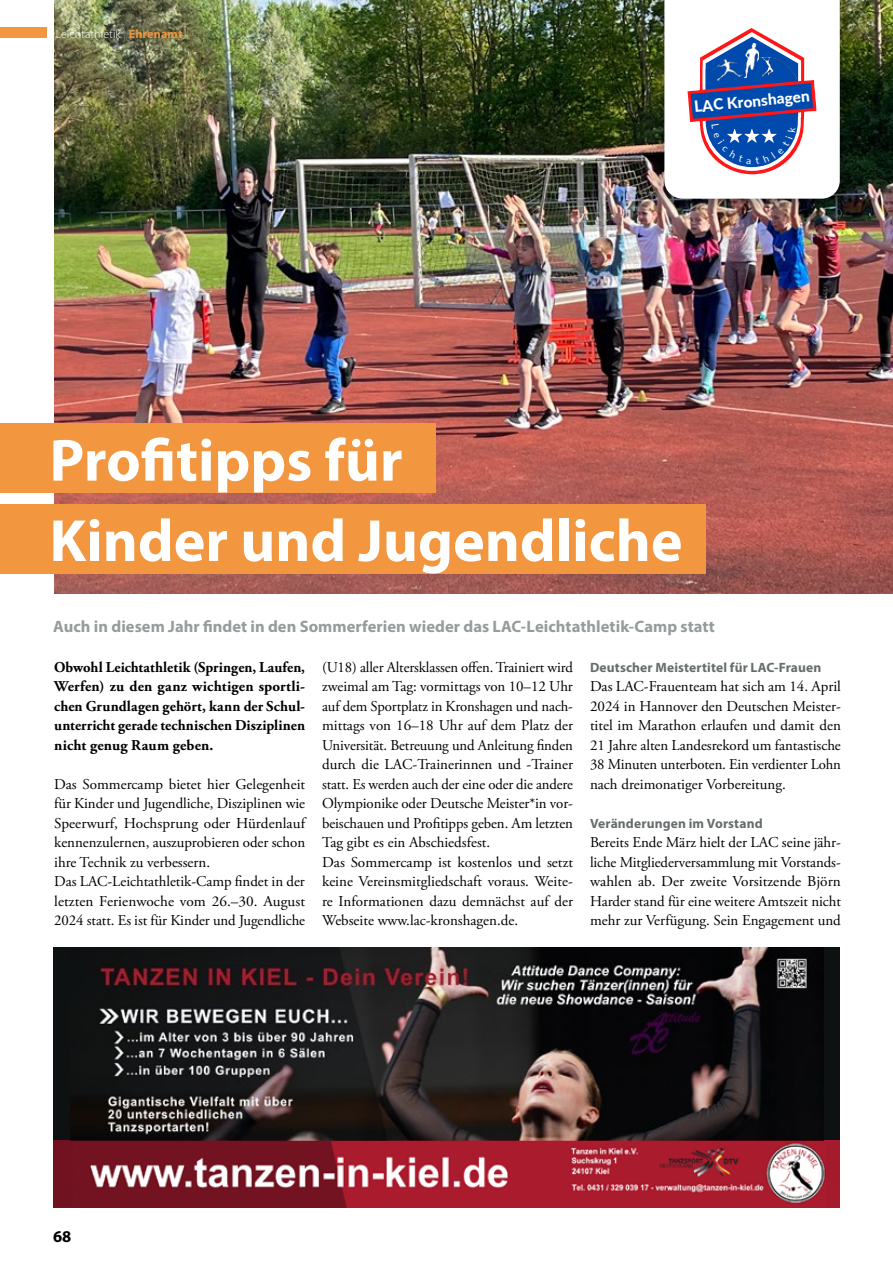
<style>
.page{position:relative;width:893px;height:1263px;background:#fff}
.page>*{position:absolute;margin:0;border:0;box-sizing:border-box;transform-origin:0 0}
.t1{font:700 60px/80.4px "Myriad Pro";color:#fff}
.t2{font:700 16.5px "Myriad Pro";color:#969c9d}
.t3{font:700 16.5px "Myriad Pro";color:#000}
.t4{font:800 15.45px "Lato";color:#fff}
.t5{font:15px/19.5px "Adobe Garamond Pro";color:#000}
.t6{font:700 15px/19.5px "Adobe Garamond Pro";letter-spacing:.01em;color:#000;text-align:justify}
.t7{font:700 13.5px "Myriad Pro";letter-spacing:.01em;color:#676d6e}
.t8{font:300 12px "Myriad Pro";letter-spacing:.005em;color:#fff}
.s1{font-weight:400;color:#707172}
.s2{font-weight:700;color:#f2963f}
</style>
<div class="page">
<div style="left:0;top:28px;width:47px;height:10px;background:#f2963f"></div>
<img style="left:54px;top:0;width:839px;height:594px">
<div style="left:646px;top:0;width:212px;height:217px;background:#000;opacity:.5"></div>
<img style="left:53px;top:1140px;width:787px;height:67px">
<div style="left:53px;top:948px;width:787px;height:192px;background:#0d1112"></div>
<img style="left:71px;top:948px;width:753px;height:192px">
<div style="left:0;top:423px;width:436px;height:70px;background:#f2963f"></div>
<div style="left:0;top:504px;width:706px;height:69px;background:#f2963f"></div>
<svg style="left:664px;top:0;width:176px;height:199px"></svg>
<p class="t8" style="left:56px;top:26px;width:128px">Leichtathletik <span class="s1">|</span> <span class="s2">Ehrenamt</span></p>
<p class="t4" style="left:693px;top:95px;width:117px;rotate:-5deg">LAC Kronshagen</p>
<h1 class="t1" style="left:49px;top:418px;width:635px">Profitipps für<br>Kinder und Jugendliche</h1>
<p class="t2" style="left:53px;top:615px;width:663px">Auch in diesem Jahr findet in den Sommerferien wieder das LAC-Leichtathletik-Camp statt</p>
<p class="t6" style="left:54px;top:657px;width:252px">Obwohl Leichtathletik (Springen, Laufen, Werfen) zu den ganz wichtigen sportli&shy;chen Grundlagen gehört, kann der Schul&shy;unterricht gerade technischen Disziplinen nicht genug Raum geben.</p>
<p class="t5" style="left:54px;top:775px;width:252px">Das Sommercamp bietet hier Gelegenheit für Kinder und Jugendliche, Disziplinen wie Speerwurf, Hochsprung oder Hürdenlauf kennenzulernen, auszuprobieren oder schon ihre Technik zu verbessern.<br>Das LAC-Leichtathletik-Camp findet in der letzten Ferienwoche vom 26.–30. August 2024 statt. Es ist für Kinder und Jugendliche</p>
<p class="t5" style="left:322px;top:658px;width:252px">(U18) aller Altersklassen offen. Trainiert wird zweimal am Tag: vormittags von 10–12 Uhr auf dem Sportplatz in Kronshagen und nach&shy;mittags von 16–18 Uhr auf dem Platz der Universität. Betreuung und Anleitung finden durch die LAC-Trainerinnen und -Trainer statt. Es werden auch der eine oder die andere Olympionike oder Deutsche Meister*in vor&shy;beischauen und Profitipps geben. Am letzten Tag gibt es ein Abschiedsfest.<br>Das Sommercamp ist kostenlos und setzt keine Vereinsmitgliedschaft voraus. Weite&shy;re Informationen dazu demnächst auf der Webseite www.lac-kronshagen.de.</p>
<p class="t7" style="left:590px;top:658px;width:233px">Deutscher Meistertitel für LAC-Frauen</p>
<p class="t5" style="left:590px;top:677px;width:252px;text-align:justify">Das LAC-Frauenteam hat sich am 14. April 2024 in Hannover den Deutschen Meister&shy;titel im Marathon erlaufen und damit den 21 Jahre alten Landesrekord um fantastische 38 Minuten unterboten. Ein verdienter Lohn nach dreimonatiger Vorbereitung.</p>
<p class="t7" style="left:590px;top:814px;width:174px">Veränderungen im Vorstand</p>
<p class="t5" style="left:590px;top:833px;width:252px;text-align:justify">Bereits Ende März hielt der LAC seine jähr&shy;liche Mitgliederversammlung mit Vorstands&shy;wahlen ab. Der zweite Vorsitzende Björn Harder stand für eine weitere Amtszeit nicht mehr zur Verfügung. Sein Engagement und</p>
<p class="t3" style="left:53px;top:1226px;width:20px">68</p>
</div>
